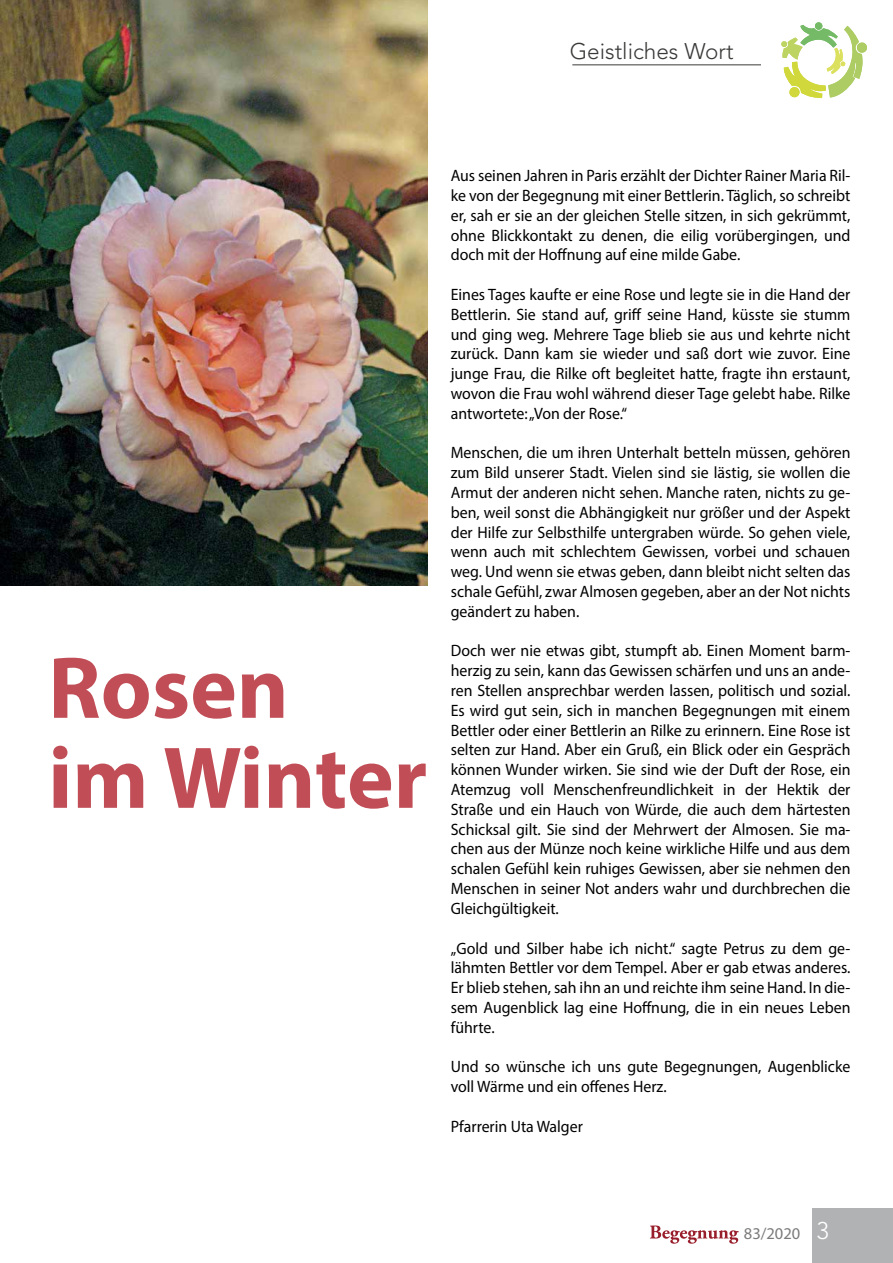
<style>
.page{position:relative;width:893px;height:1263px;background:#fff}
.page>*{position:absolute;margin:0;border:0;box-sizing:border-box;transform-origin:0 0}
.t1{font:700 88.5px/90px "Myriad Pro";color:#c14d56}
.t2{font:300 22.5px "Avenir LTCE";color:#3a3a39}
.t3{font:16.5px/19.8px "Myriad Pro";color:#000;text-align:justify;scale:.96 1}
.t4{font:16.5px "Myriad Pro";color:#7a7b7a}
.s1{font-family:"Avenir LTCE";font-weight:300;font-size:24px;color:#fff}
</style>
<div class="page">
<svg style="left:781px;top:22px;width:86px;height:76px"></svg>
<hr style="left:572px;top:65px;width:189px;height:1px;background:#3a3a39">
<svg style="left:650px;top:1225px;width:89px;height:19px"></svg>
<div style="left:812px;top:1209px;width:81px;height:54px;background:#b1b2b3"></div>
<img style="left:0;top:0;width:427px;height:585px">
<h2 class="t2" style="left:570px;top:38px;width:165px">Geistliches Wort</h2>
<h1 class="t1" style="left:48px;top:640px;width:381px">Rosen<br>im Winter</h1>
<p class="t3" style="left:451px;top:165px;width:418px">Aus seinen Jahren in Paris erzählt der Dichter Rainer Maria Ril&shy;ke von der Begegnung mit einer Bettlerin. Täglich, so schreibt er, sah er sie an der gleichen Stelle sitzen, in sich gekrümmt, ohne Blickkontakt zu denen, die eilig vorübergingen, und doch mit der Hoffnung auf eine milde Gabe.</p>
<p class="t3" style="left:451px;top:284px;width:418px">Eines Tages kaufte er eine Rose und legte sie in die Hand der Bettlerin. Sie stand auf, griff seine Hand, küsste sie stumm und ging weg. Mehrere Tage blieb sie aus und kehrte nicht zurück. Dann kam sie wieder und saß dort wie zuvor. Eine junge Frau, die Rilke oft begleitet hatte, fragte ihn erstaunt, wovon die Frau wohl während dieser Tage gelebt habe. Rilke antwortete: „Von der Rose.“</p>
<p class="t3" style="left:451px;top:443px;width:418px">Menschen, die um ihren Unterhalt betteln müssen, gehören zum Bild unserer Stadt. Vielen sind sie lästig, sie wollen die Armut der anderen nicht sehen. Manche raten, nichts zu ge&shy;ben, weil sonst die Abhängigkeit nur größer und der Aspekt der Hilfe zur Selbsthilfe untergraben würde. So gehen viele, wenn auch mit schlechtem Gewissen, vorbei und schauen weg. Und wenn sie etwas geben, dann bleibt nicht selten das schale Gefühl, zwar Almosen gegeben, aber an der Not nichts geändert zu haben.</p>
<p class="t3" style="left:451px;top:641px;width:418px">Doch wer nie etwas gibt, stumpft ab. Einen Moment barm&shy;herzig zu sein, kann das Gewissen schärfen und uns an ande&shy;ren Stellen ansprechbar werden lassen, politisch und sozial.<br>Es wird gut sein, sich in manchen Begegnungen mit einem Bettler oder einer Bettlerin an Rilke zu erinnern. Eine Rose ist selten zur Hand. Aber ein Gruß, ein Blick oder ein Gespräch können Wunder wirken. Sie sind wie der Duft der Rose, ein Atemzug voll Menschenfreundlichkeit in der Hektik der Straße und ein Hauch von Würde, die auch dem härtesten Schicksal gilt. Sie sind der Mehrwert der Almosen. Sie ma&shy;chen aus der Münze noch keine wirkliche Hilfe und aus dem schalen Gefühl kein ruhiges Gewissen, aber sie nehmen den Menschen in seiner Not anders wahr und durchbrechen die Gleichgültigkeit.</p>
<p class="t3" style="left:451px;top:938px;width:418px">„Gold und Silber habe ich nicht.“ sagte Petrus zu dem ge&shy;lähmten Bettler vor dem Tempel. Aber er gab etwas anderes.<br>Er blieb stehen, sah ihn an und reichte ihm seine Hand. In die&shy;sem Augenblick lag eine Hoffnung, die in ein neues Leben führte.</p>
<p class="t3" style="left:451px;top:1056px;width:418px">Und so wünsche ich uns gute Begegnungen, Augenblicke voll Wärme und ein offenes Herz.</p>
<p class="t3" style="left:451px;top:1116px;width:139px">Pfarrerin Uta Walger</p>
<p class="t4" style="left:744px;top:1223px;width:86px">83/2020 <span class="s1">3</span></p>
</div>
